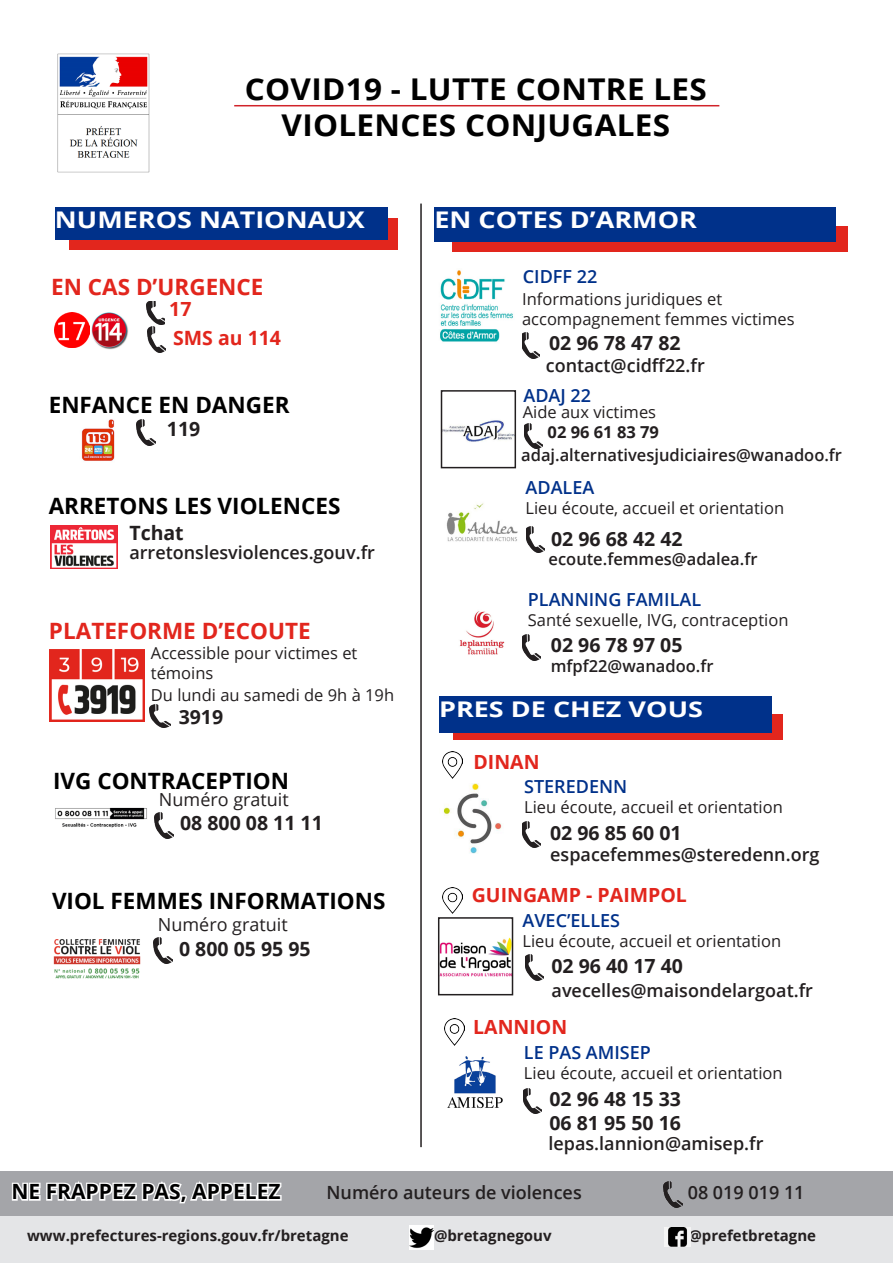
<style>
.page{position:relative;width:893px;height:1263px;background:#fff}
.page>*{position:absolute;margin:0;border:0;box-sizing:border-box;transform-origin:0 0}
.t1{font:700 30px "Open Sans";letter-spacing:.01em;color:#000;scale:1.05 1}
.t2{font:700 22.95px "Open Sans";color:#fff;scale:1.18 1}
.t3{font:700 22.5px "Open Sans";color:#000}
.t4{font:700 22.5px "Open Sans";color:#e2261d}
.t5{font:700 21.6px "Open Sans";color:#fff;scale:1.25 1}
.t6{font:700 21px "Open Sans";color:#000}
.t7{font:700 19.65px "Open Sans";color:#231f20}
.t8{font:700 19.65px "Open Sans";color:#e2261d}
.t9{font:700 19.5px "Open Sans";color:#231f20}
.t10{font:700 19.5px "Open Sans";color:#e2261d}
.t11{font:600 18.15px "Open Sans";color:#231f20}
.t12{font:600 18px "Open Sans";color:#00318a}
.t13{font:18px "Open Sans";color:#231f20}
.t14{font:600 16.65px "Open Sans";color:#231f20}
.t15{font:16.5px/19.8px "Open Sans";color:#231f20}
.t16{font:700 16.5px "Open Sans";color:#231f20}
.t17{font:700 15px "Open Sans";color:#231f20}
</style>
<div class="page">
<img style="left:154px;top:938px;width:19px;height:25px">
<img style="left:53px;top:939px;width:88px;height:40px">
<img style="left:447px;top:1056px;width:56px;height:53px">
<img style="left:444px;top:1019px;width:20px;height:26px">
<img style="left:523px;top:1088px;width:18px;height:25px">
<div style="left:0;top:1171px;width:893px;height:45px;background:#a4a5a9"></div>
<svg style="left:11px;top:1181px;width:271px;height:23px"></svg>
<img style="left:664px;top:1182px;width:19px;height:25px">
<div style="left:69px;top:218px;width:328px;height:32px;background:#e2261d"></div>
<div style="left:452px;top:226px;width:395px;height:25px;background:#e2261d"></div>
<div style="left:453px;top:714px;width:329px;height:26px;background:#e2261d"></div>
<hr style="left:420px;top:204px;width:2px;height:943px;background:#231f20">
<img style="left:50px;top:562px;width:67px;height:6px">
<img style="left:49px;top:655px;width:96px;height:66px">
<img style="left:55px;top:313px;width:35px;height:35px">
<img style="left:81px;top:419px;width:34px;height:42px">
<img style="left:440px;top:270px;width:73px;height:72px">
<img style="left:459px;top:611px;width:46px;height:44px">
<img style="left:446px;top:503px;width:72px;height:39px">
<img style="left:443px;top:784px;width:59px;height:69px">
<img style="left:444px;top:420px;width:69px;height:22px">
<div style="left:441px;top:390px;width:75px;height:78px;border:2px solid #231f20"></div>
<img style="left:441px;top:937px;width:69px;height:39px">
<div style="left:438px;top:917px;width:75px;height:78px;border:2px solid #231f20"></div>
<svg style="left:49px;top:649px;width:96px;height:6px"></svg>
<svg style="left:56px;top:807px;width:106px;height:21px"></svg>
<svg style="left:50px;top:525px;width:68px;height:37px"></svg>
<div style="left:55px;top:207px;width:333px;height:32px;background:#00318a"></div>
<div style="left:434px;top:207px;width:402px;height:34px;background:#00318a"></div>
<div style="left:439px;top:696px;width:333px;height:37px;background:#00318a"></div>
<hr style="left:234px;top:105px;width:485px;height:1px;background:#d1232a">
<div style="left:0;top:1216px;width:893px;height:47px;background:#e4e5e7"></div>
<img style="left:410px;top:1225px;width:24px;height:24px">
<img style="left:664px;top:1228px;width:26px;height:18px">
<img style="left:443px;top:752px;width:20px;height:26px">
<img style="left:149px;top:704px;width:21px;height:24px">
<img style="left:443px;top:887px;width:20px;height:26px">
<img style="left:92px;top:313px;width:36px;height:36px">
<img style="left:147px;top:301px;width:18px;height:23px">
<img style="left:147px;top:327px;width:19px;height:25px">
<img style="left:137px;top:420px;width:19px;height:25px">
<img style="left:155px;top:813px;width:19px;height:25px">
<img style="left:522px;top:333px;width:18px;height:25px">
<img style="left:526px;top:527px;width:18px;height:25px">
<img style="left:522px;top:821px;width:18px;height:26px">
<img style="left:525px;top:955px;width:18px;height:25px">
<img style="left:524px;top:423px;width:18px;height:25px">
<img style="left:523px;top:635px;width:17px;height:25px">
<img style="left:57px;top:53px;width:93px;height:120px">
<p class="t1" style="left:245px;top:68px;width:442px">COVID19 - LUTTE CONTRE LES</p>
<p class="t1" style="left:282px;top:104px;width:372px">VIOLENCES CONJUGALES</p>
<p class="t2" style="left:55px;top:203px;width:264px">NUMEROS NATIONAUX</p>
<p class="t2" style="left:434px;top:203px;width:224px">EN COTES D’ARMOR</p>
<p class="t4" style="left:51px;top:271px;width:214px">EN CAS D’URGENCE</p>
<p class="t10" style="left:169px;top:295px;width:24px">17</p>
<p class="t8" style="left:173px;top:324px;width:110px">SMS au 114</p>
<p class="t3" style="left:49px;top:389px;width:242px">ENFANCE EN DANGER</p>
<p class="t7" style="left:167px;top:415px;width:35px">119</p>
<p class="t3" style="left:49px;top:490px;width:293px">ARRETONS LES VIOLENCES</p>
<p class="t7" style="left:129px;top:519px;width:56px">Tchat</p>
<p class="t11" style="left:129px;top:540px;width:247px">arretonslesviolences.gouv.fr</p>
<p class="t4" style="left:49px;top:615px;width:263px">PLATEFORME D’ECOUTE</p>
<p class="t15" style="left:151px;top:643px;width:208px">Accessible pour victimes et témoins</p>
<p class="t15" style="left:151px;top:684px;width:245px">Du lundi au samedi de 9h à 19h</p>
<p class="t9" style="left:179px;top:703px;width:46px">3919</p>
<p class="t3" style="left:53px;top:765px;width:237px">IVG CONTRACEPTION</p>
<p class="t13" style="left:159px;top:787px;width:131px">Numéro gratuit</p>
<p class="t7" style="left:180px;top:809px;width:144px">08 800 08 11 11</p>
<p class="t3" style="left:52px;top:885px;width:335px">VIOL FEMMES INFORMATIONS</p>
<p class="t13" style="left:158px;top:912px;width:131px">Numéro gratuit</p>
<p class="t7" style="left:179px;top:935px;width:133px">0 800 05 95 95</p>
<p class="t12" style="left:523px;top:264px;width:76px">CIDFF 22</p>
<p class="t15" style="left:522px;top:289px;width:202px">Informations juridiques et</p>
<p class="t15" style="left:522px;top:309px;width:274px">accompagnement femmes victimes</p>
<p class="t9" style="left:549px;top:329px;width:133px">02 96 78 47 82</p>
<p class="t11" style="left:546px;top:353px;width:161px">contact@cidff22.fr</p>
<p class="t12" style="left:523px;top:383px;width:69px">ADAJ 22</p>
<p class="t15" style="left:523px;top:401px;width:135px">Aide aux victimes</p>
<p class="t16" style="left:548px;top:421px;width:113px">02 96 61 83 79</p>
<p class="t14" style="left:521px;top:444px;width:322px">adaj.alternativesjudiciaires@wanadoo.fr</p>
<p class="t12" style="left:526px;top:475px;width:70px">ADALEA</p>
<p class="t15" style="left:526px;top:498px;width:260px">Lieu écoute, accueil et orientation</p>
<p class="t9" style="left:551px;top:525px;width:133px">02 96 68 42 42</p>
<p class="t14" style="left:549px;top:547px;width:210px">ecoute.femmes@adalea.fr</p>
<p class="t12" style="left:528px;top:587px;width:175px">PLANNING FAMILAL</p>
<p class="t15" style="left:528px;top:610px;width:262px">Santé sexuelle, IVG, contraception</p>
<p class="t9" style="left:551px;top:631px;width:133px">02 96 78 97 05</p>
<p class="t14" style="left:551px;top:655px;width:164px">mfpf22@wanadoo.fr</p>
<p class="t5" style="left:439px;top:694px;width:213px">PRES DE CHEZ VOUS</p>
<p class="t10" style="left:473px;top:748px;width:68px">DINAN</p>
<p class="t12" style="left:524px;top:774px;width:105px">STEREDENN</p>
<p class="t15" style="left:524px;top:797px;width:260px">Lieu écoute, accueil et orientation</p>
<p class="t9" style="left:550px;top:819px;width:133px">02 96 85 60 01</p>
<p class="t11" style="left:550px;top:842px;width:271px">espacefemmes@steredenn.org</p>
<p class="t10" style="left:472px;top:881px;width:217px">GUINGAMP - PAIMPOL</p>
<p class="t12" style="left:522px;top:908px;width:99px">AVEC’ELLES</p>
<p class="t15" style="left:522px;top:931px;width:260px">Lieu écoute, accueil et orientation</p>
<p class="t9" style="left:551px;top:952px;width:133px">02 96 40 17 40</p>
<p class="t11" style="left:552px;top:978px;width:263px">avecelles@maisondelargoat.fr</p>
<p class="t10" style="left:473px;top:1013px;width:96px">LANNION</p>
<p class="t15" style="left:524px;top:1063px;width:260px">Lieu écoute, accueil et orientation</p>
<p class="t12" style="left:524px;top:1040px;width:129px">LE PAS AMISEP</p>
<p class="t9" style="left:549px;top:1085px;width:133px">02 96 48 15 33</p>
<p class="t9" style="left:549px;top:1109px;width:133px">06 81 95 50 16</p>
<p class="t11" style="left:548px;top:1131px;width:216px">lepas.lannion@amisep.fr</p>
<p class="t6" style="left:11px;top:1177px;width:271px">NE FRAPPEZ PAS, APPELEZ</p>
<p class="t11" style="left:326px;top:1180px;width:257px">Numéro auteurs de violences</p>
<p class="t11" style="left:688px;top:1179px;width:118px">08 019 019 11</p>
<p class="t17" style="left:27px;top:1225px;width:323px">www.prefectures-regions.gouv.fr/bretagne</p>
<p class="t17" style="left:434px;top:1224px;width:119px">@bretagnegouv</p>
<p class="t17" style="left:688px;top:1225px;width:129px">@prefetbretagne</p>
</div>
